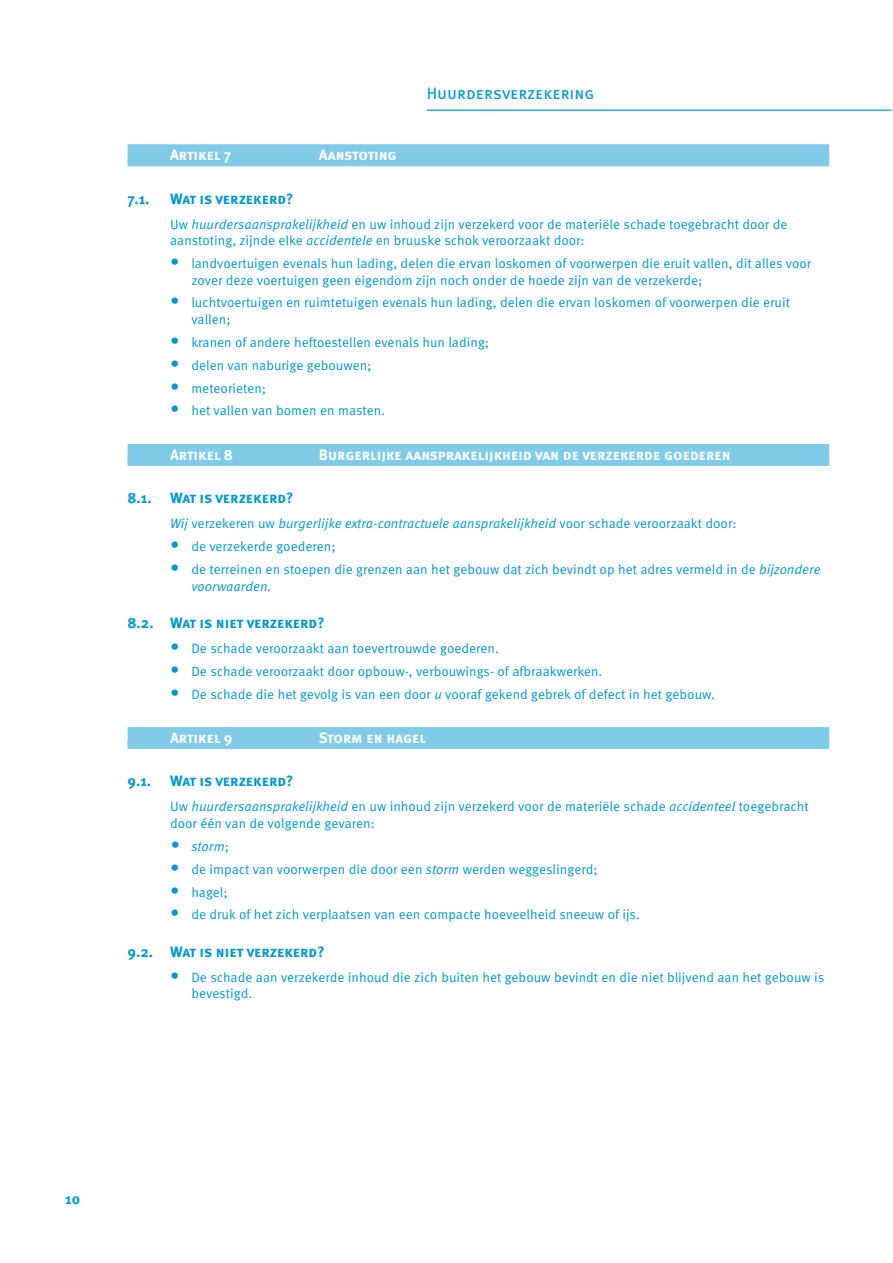
<style>
.page{position:relative;width:893px;height:1263px;background:#fff}
.page>*{position:absolute;margin:0;border:0;box-sizing:border-box;transform-origin:0 0}
.t1{font:16.5px "Meta Pro";color:#0097d1}
.t2{font:700 15px "Meta Pro";color:#0097d1}
.t3{font:700 15px "Meta Pro";color:#fff}
.t4{font:13.5px/16.5px "Meta Pro Norm";color:#0097d1}
.t5{font:13.5px "Meta Pro Norm Ita";color:#0097d1}
.s1{font-family:"Meta Pro Norm Ita"}
.s2{font-size:18px}
.s3{font-family:"Meta Pro Norm"}
</style>
<div class="page">
<hr style="left:427px;top:110px;width:464px;height:1px;background:#0097d1">
<div style="left:128px;top:144px;width:701px;height:18px;background:#80cbe8"></div>
<div style="left:128px;top:158px;width:701px;height:8px;background:#80cbe8"></div>
<div style="left:128px;top:444px;width:701px;height:18px;background:#80cbe8"></div>
<div style="left:128px;top:458px;width:701px;height:8px;background:#80cbe8"></div>
<div style="left:128px;top:727px;width:701px;height:18px;background:#80cbe8"></div>
<div style="left:128px;top:741px;width:701px;height:8px;background:#80cbe8"></div>
<p class="t3" style="left:170px;top:143px;width:63px">Artikel 7</p>
<p class="t3" style="left:319px;top:143px;width:79px">Aanstoting</p>
<p class="t1" style="left:427px;top:81px;width:169px">Huurdersverzekering</p>
<p class="t2" style="left:128px;top:187px;width:23px">7.1.</p>
<p class="t2" style="left:170px;top:187px;width:125px">Wat is verzekerd?</p>
<p class="t4" style="left:170px;top:215px;width:619px">Uw <span class="s1">huurdersaansprakelijkheid</span> en uw inhoud zijn verzekerd voor de materiële schade toegebracht door de aanstoting, zijnde elke <span class="s1">accidentele</span> en bruuske schok veroorzaakt door:</p>
<p class="t4" style="left:191px;top:254px;width:621px;text-indent:-21px"><span class="s2">•</span> landvoertuigen evenals hun lading, delen die ervan loskomen of voorwerpen die eruit vallen, dit alles voor zover deze voertuigen geen eigendom zijn noch onder de hoede zijn van de verzekerde;</p>
<p class="t4" style="left:191px;top:294px;width:600px;text-indent:-21px"><span class="s2">•</span> luchtvoertuigen en ruimtetuigen evenals hun lading, delen die ervan loskomen of voorwerpen die eruit vallen;</p>
<p class="t4" style="left:170px;top:333px;width:321px"><span class="s2">•</span> kranen of andere heftoestellen evenals hun lading;</p>
<p class="t4" style="left:170px;top:356px;width:203px"><span class="s2">•</span> delen van naburige gebouwen;</p>
<p class="t4" style="left:170px;top:379px;width:98px"><span class="s2">•</span> meteorieten;</p>
<p class="t4" style="left:170px;top:402px;width:216px"><span class="s2">•</span> het vallen van bomen en masten.</p>
<p class="t3" style="left:170px;top:443px;width:64px">Artikel 8</p>
<p class="t3" style="left:319px;top:443px;width:413px">Burgerlijke aansprakelijkheid van de verzekerde goederen</p>
<p class="t2" style="left:128px;top:486px;width:167px">8.1. Wat is verzekerd?</p>
<p class="t5" style="left:170px;top:513px;width:568px">Wij <span class="s3">verzekeren uw</span> burgerlijke extra-contractuele aansprakelijkheid <span class="s3">voor schade veroorzaakt door:</span></p>
<p class="t4" style="left:170px;top:537px;width:167px"><span class="s2">•</span> de verzekerde goederen;</p>
<p class="t4" style="left:170px;top:560px;width:652px"><span class="s2">•</span> de terreinen en stoepen die grenzen aan het gebouw dat zich bevindt op het adres vermeld in de <span class="s1">bijzondere</span></p>
<p class="t5" style="left:191px;top:576px;width:82px">voorwaarden.</p>
<p class="t2" style="left:128px;top:611px;width:199px">8.2. Wat is niet verzekerd?</p>
<p class="t4" style="left:170px;top:639px;width:330px"><span class="s2">•</span> De schade veroorzaakt aan toevertrouwde goederen.</p>
<p class="t4" style="left:170px;top:662px;width:434px"><span class="s2">•</span> De schade veroorzaakt door opbouw-, verbouwings- of afbraakwerken.</p>
<p class="t4" style="left:170px;top:685px;width:547px"><span class="s2">•</span> De schade die het gevolg is van een door <span class="s1">u</span> vooraf gekend gebrek of defect in het gebouw.</p>
<p class="t3" style="left:170px;top:726px;width:64px">Artikel 9</p>
<p class="t3" style="left:319px;top:726px;width:109px">Storm en hagel</p>
<p class="t2" style="left:128px;top:769px;width:25px">9.1.</p>
<p class="t2" style="left:170px;top:769px;width:125px">Wat is verzekerd?</p>
<p class="t4" style="left:170px;top:798px;width:640px">Uw <span class="s1">huurdersaansprakelijkheid</span> en uw inhoud zijn verzekerd voor de materiële schade <span class="s1">accidenteel</span> toegebracht door één van de volgende gevaren:</p>
<p class="t5" style="left:170px;top:836px;width:60px"><span class="s2">•</span> storm<span class="s3">;</span></p>
<p class="t4" style="left:170px;top:860px;width:429px"><span class="s2">•</span> de impact van voorwerpen die door een <span class="s1">storm</span> werden weggeslingerd;</p>
<p class="t4" style="left:170px;top:883px;width:59px"><span class="s2">•</span> hagel;</p>
<p class="t4" style="left:170px;top:906px;width:471px"><span class="s2">•</span> de druk of het zich verplaatsen van een compacte hoeveelheid sneeuw of ijs.</p>
<p class="t2" style="left:128px;top:940px;width:199px">9.2. Wat is niet verzekerd?</p>
<p class="t4" style="left:191px;top:968px;width:634px;text-indent:-21px"><span class="s2">•</span> De schade aan verzekerde inhoud die zich buiten het gebouw bevindt en die niet blijvend aan het gebouw is bevestigd.</p>
<p class="t2" style="left:65px;top:1186px;width:16px">10</p>
</div>
